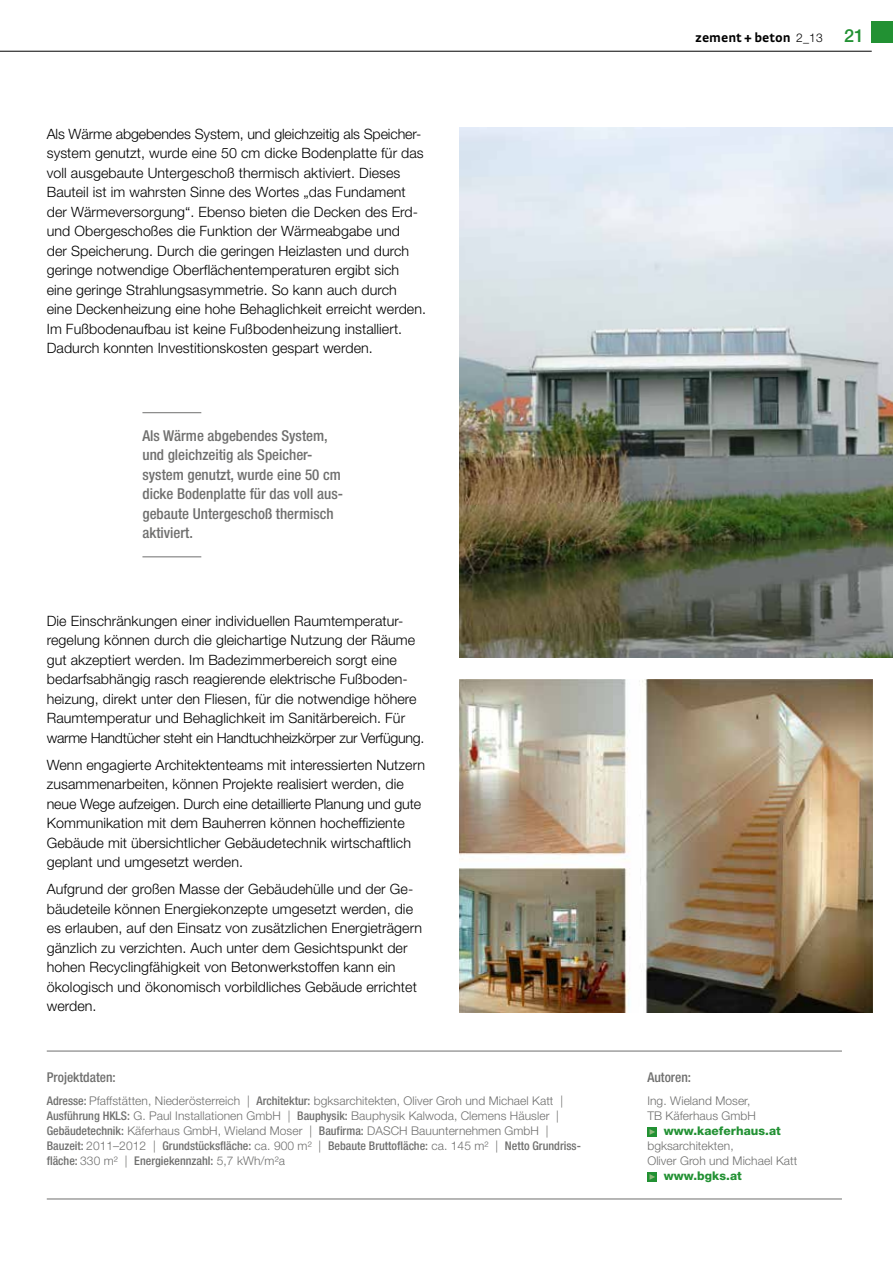
<style>
.page{position:relative;width:893px;height:1263px;background:#fff}
.page>*{position:absolute;margin:0;border:0;box-sizing:border-box;transform-origin:0 0}
.t1{font:500 condensed 15px/19.5px "Helvetica Neue LT";color:#6f6f6e}
.t2{font:300 14.25px/19.5px "Helvetica Neue LT";letter-spacing:.005em;color:#000}
.t3{font:500 condensed 13.5px "Helvetica Neue LT";color:#6f6f6e}
.t4{font:700 13.5px "Strada";color:#000}
.t5{font:300 12px/15px "Helvetica Neue LT";letter-spacing:.005em;color:#6f6f6e}
.t6{font:800 12px "Helvetica Neue LT";letter-spacing:.005em;color:#229133}
.s1{font-weight:500;font-stretch:condensed}
.s2{font-family:"Helvetica Neue LT";font-weight:300;font-size:12px}
.s3{font-family:"Helvetica Neue LT";font-weight:500;font-size:18px;color:#229133}
</style>
<div class="page">
<div style="left:872px;top:21px;width:21px;height:22px;background:#229133"></div>
<hr style="left:0;top:51px;width:872px;height:1px;background:#000">
<div style="left:647px;top:1127px;width:10px;height:10px;background:#229133"></div>
<svg style="left:649px;top:1129px;width:6px;height:6px"></svg>
<div style="left:647px;top:1172px;width:10px;height:10px;background:#229133"></div>
<svg style="left:649px;top:1174px;width:6px;height:6px"></svg>
<hr style="left:47px;top:1051px;width:795px;height:1px;background:#6f6f6e">
<hr style="left:47px;top:1199px;width:795px;height:1px;background:#6f6f6e">
<img style="left:459px;top:680px;width:414px;height:332px">
<hr style="left:142px;top:412px;width:59px;height:1px;background:#6f6f6e">
<hr style="left:142px;top:557px;width:59px;height:1px;background:#6f6f6e">
<img style="left:459px;top:128px;width:434px;height:530px">
<p class="t2" style="left:47px;top:124px;width:381px">Als Wärme abgebendes System, und gleichzeitig als Speicher&shy;system genutzt, wurde eine 50 cm dicke Bodenplatte für das voll ausgebaute Untergeschoß thermisch aktiviert. Dieses Bauteil ist im wahrsten Sinne des Wortes „das Fundament der Wärmeversorgung“. Ebenso bieten die Decken des Erd&shy;und Obergeschoßes die Funktion der Wärmeabgabe und<br>der Speicherung. Durch die geringen Heizlasten und durch geringe notwendige Oberflächentemperaturen ergibt sich eine geringe Strahlungsasymmetrie. So kann auch durch<br>eine Deckenheizung eine hohe Behaglichkeit erreicht werden.<br>Im Fußbodenaufbau ist keine Fußbodenheizung installiert.<br>Dadurch konnten Investitionskosten gespart werden.</p>
<p class="t1" style="left:142px;top:425px;width:202px">Als Wärme abgebendes System, und gleichzeitig als Speicher&shy;system genutzt, wurde eine 50 cm dicke Bodenplatte für das voll aus&shy;gebaute Untergeschoß thermisch aktiviert.</p>
<p class="t2" style="left:47px;top:610px;width:379px">Die Einschränkungen einer individuellen Raumtemperatur&shy;regelung können durch die gleichartige Nutzung der Räume gut akzeptiert werden. Im Badezimmerbereich sorgt eine bedarfsabhängig rasch reagierende elektrische Fußboden&shy;heizung, direkt unter den Fliesen, für die notwendige höhere Raumtemperatur und Behaglichkeit im Sanitärbereich. Für warme Handtücher steht ein Handtuchheizkörper zur Verfügung.</p>
<p class="t2" style="left:47px;top:755px;width:380px">Wenn engagierte Architektenteams mit interessierten Nutzern zusammenarbeiten, können Projekte realisiert werden, die neue Wege aufzeigen. Durch eine detaillierte Planung und gute Kommunikation mit dem Bauherren können hocheffiziente Gebäude mit übersichtlicher Gebäudetechnik wirtschaftlich geplant und umgesetzt werden.</p>
<p class="t2" style="left:47px;top:879px;width:377px">Aufgrund der großen Masse der Gebäudehülle und der Ge&shy;bäudeteile können Energiekonzepte umgesetzt werden, die es erlauben, auf den Einsatz von zusätzlichen Energieträgern gänzlich zu verzichten. Auch unter dem Gesichtspunkt der hohen Recyclingfähigkeit von Betonwerkstoffen kann ein ökologisch und ökonomisch vorbildliches Gebäude errichtet werden.</p>
<p class="t3" style="left:47px;top:1069px;width:70px">Projektdaten:</p>
<p class="t5" style="left:47px;top:1093px;width:536px"><span class="s1">Adresse:</span> Pfaffstätten, Niederösterreich | <span class="s1">Architektur:</span> bgksarchitekten, Oliver Groh und Michael Katt | <span class="s1">Ausführung HKLS:</span> G. Paul Installationen GmbH | <span class="s1">Bauphysik:</span> Bauphysik Kalwoda, Clemens Häusler | <span class="s1">Gebäudetechnik:</span> Käferhaus GmbH, Wieland Moser | <span class="s1">Baufirma:</span> DASCH Bauunternehmen GmbH | <span class="s1">Bauzeit:</span> 2011–2012 | <span class="s1">Grundstücksfläche:</span> ca. 900 m² | <span class="s1">Bebaute Bruttofläche:</span> ca. 145 m² | <span class="s1">Netto Grundriss&shy;fläche:</span> 330 m² | <span class="s1">Energiekennzahl:</span> 5,7 kWh/m²a</p>
<p class="t4" style="left:695px;top:29px;width:170px">zement + beton <span class="s2">2_13</span> <span class="s3">21</span></p>
<p class="t3" style="left:647px;top:1069px;width:45px">Autoren:</p>
<p class="t5" style="left:647px;top:1093px;width:110px">Ing. Wieland Moser,<br>TB Käferhaus GmbH</p>
<p class="t6" style="left:664px;top:1124px;width:119px">www.kaeferhaus.at</p>
<p class="t5" style="left:647px;top:1138px;width:151px">bgksarchitekten,<br>Oliver Groh und Michael Katt</p>
<p class="t6" style="left:664px;top:1169px;width:79px">www.bgks.at</p>
</div>
